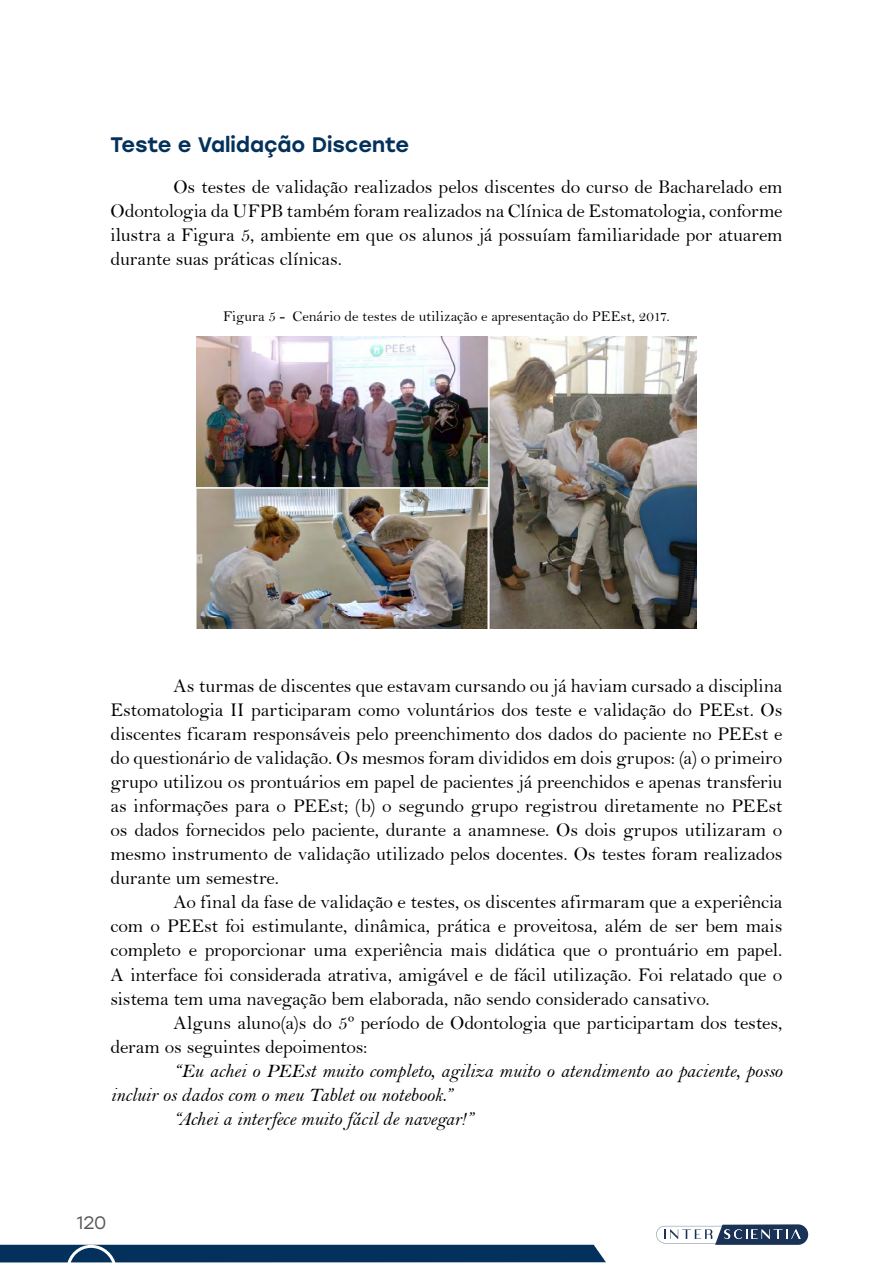
<style>
.page{position:relative;width:893px;height:1263px;background:#fff}
.page>*{position:absolute;margin:0;border:0;box-sizing:border-box;transform-origin:0 0}
.t1{font:500 21px "Stolzl";color:#04315b}
.t2{font:19.5px/24px "Bell";letter-spacing:-.01em;color:#000;text-align:justify}
.t3{font:19.5px "Bell MT Italic";letter-spacing:-.005em;color:#000}
.t4{font:18px "Stolzl";color:#575756}
.t5{font:15px "Bell";color:#010202}
</style>
<div class="page">
<svg style="left:0;top:1244px;width:606px;height:19px;background:#1c446a"></svg>
<svg style="left:656px;top:1224px;width:152px;height:21px"></svg>
<img style="left:197px;top:336px;width:499px;height:292px">
<p class="t1" style="left:111px;top:130px;width:300px">Teste e Validação Discente</p>
<p class="t2" style="left:111px;top:175px;width:673px;text-indent:63px">Os testes de validação realizados pelos discentes do curso de Bacharelado em Odontologia da UFPB também foram realizados na Clínica de Estomatologia, conforme ilustra a Figura 5, ambiente em que os alunos já possuíam familiaridade por atuarem durante suas práticas clínicas.</p>
<p class="t5" style="left:223px;top:307px;width:448px">Figura 5 - Cenário de testes de utilização e apresentação do PEEst, 2017.</p>
<p class="t2" style="left:111px;top:674px;width:673px;text-indent:63px">As turmas de discentes que estavam cursando ou já haviam cursado a disciplina Estomatologia II participaram como voluntários dos teste e validação do PEEst. Os discentes ficaram responsáveis pelo preenchimento dos dados do paciente no PEEst e do questionário de validação. Os mesmos foram divididos em dois grupos: (a) o primeiro grupo utilizou os prontuários em papel de pacientes já preenchidos e apenas transferiu as informações para o PEEst; (b) o segundo grupo registrou diretamente no PEEst os dados fornecidos pelo paciente, durante a anamnese. Os dois grupos utilizaram o mesmo instrumento de validação utilizado pelos docentes. Os testes foram realizados durante um semestre.</p>
<p class="t2" style="left:111px;top:890px;width:673px;text-indent:63px">Ao final da fase de validação e testes, os discentes afirmaram que a experiência com o PEEst foi estimulante, dinâmica, prática e proveitosa, além de ser bem mais completo e proporcionar uma experiência mais didática que o prontuário em papel.<br>A interface foi considerada atrativa, amigável e de fácil utilização. Foi relatado que o sistema tem uma navegação bem elaborada, não sendo considerado cansativo.</p>
<p class="t2" style="left:111px;top:1010px;width:673px;text-indent:63px">Alguns aluno(a)s do 5º período de Odontologia que participartam dos testes, deram os seguintes depoimentos:</p>
<p class="t3" style="left:174px;top:1059px;width:610px">“Eu achei o PEEst muito completo, agiliza muito o atendimento ao paciente, posso</p>
<p class="t3" style="left:111px;top:1083px;width:344px">incluir os dados com o meu Tablet ou notebook.”</p>
<p class="t3" style="left:174px;top:1107px;width:302px">“Achei a interfece muito fácil de navegar!”</p>
<p class="t4" style="left:77px;top:1210px;width:31px">120</p>
</div>
